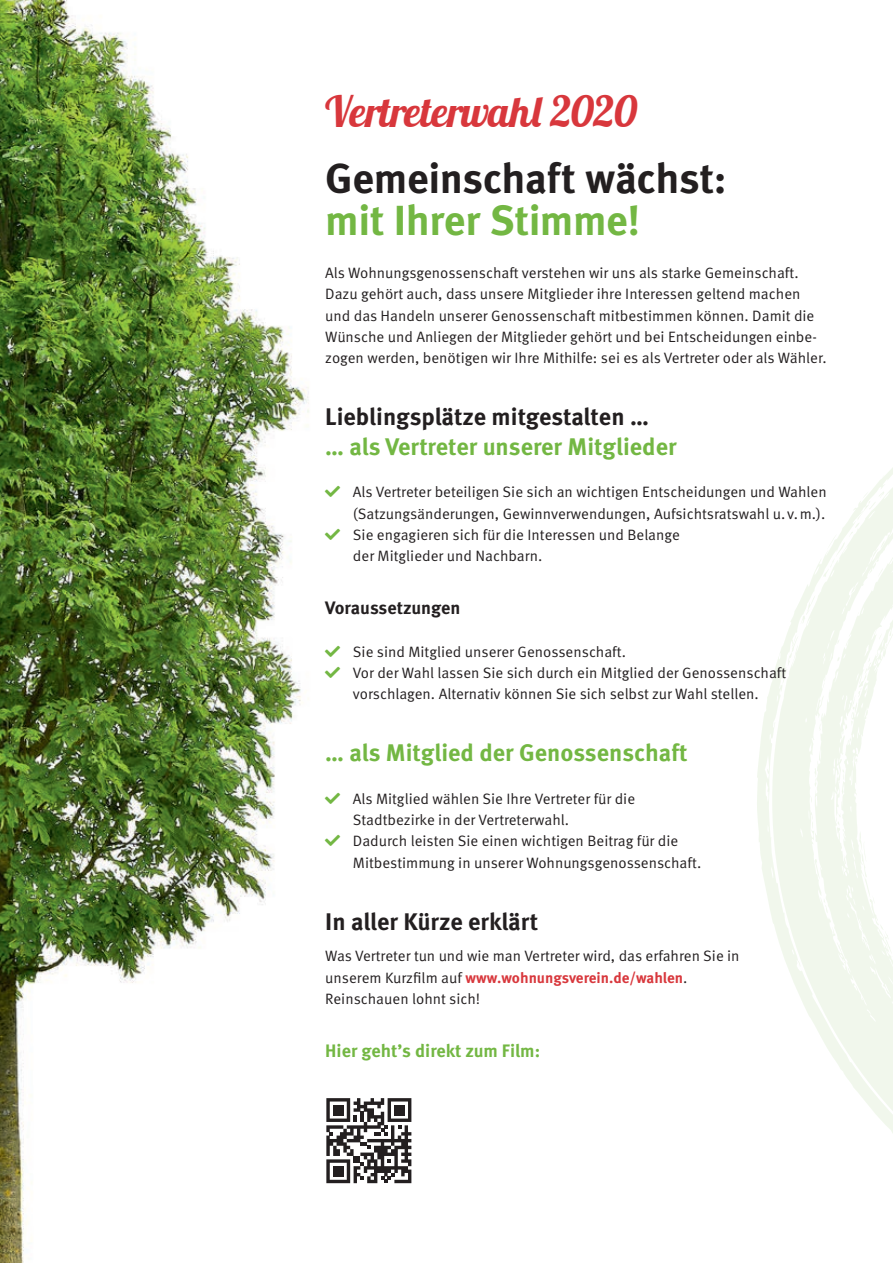
<style>
.page{position:relative;width:893px;height:1263px;background:#fff}
.page>*{position:absolute;margin:0;border:0;box-sizing:border-box;transform-origin:0 0}
.t1{font:700 42px "Meta Pro";letter-spacing:-.01em;color:#231f20}
.t2{font:42px "Lobster";letter-spacing:-.005em;color:#d8373c}
.t3{font:700 42px "Meta Pro";letter-spacing:-.015em;color:#73b743}
.t4{font:700 24px "Meta Pro";color:#73b743}
.t5{font:700 24px "Meta Pro";letter-spacing:-.005em;color:#231f20}
.t6{font:700 18px "Meta Pro";color:#73b743}
.t7{font:700 18px "Meta Pro";letter-spacing:-.005em;color:#231f20}
.t8{font:15px/21.3px "Meta Pro";color:#231f20}
.s1{font-weight:700;color:#d8373c}
</style>
<div class="page">
<svg style="left:757px;top:468px;width:136px;height:665px"></svg>
<svg style="left:823px;top:491px;width:62px;height:89px"></svg>
<svg style="left:801px;top:595px;width:14px;height:30px"></svg>
<svg style="left:788px;top:634px;width:10px;height:32px"></svg>
<svg style="left:819px;top:722px;width:2px;height:9px"></svg>
<svg style="left:837px;top:655px;width:33px;height:76px"></svg>
<svg style="left:855px;top:756px;width:3px;height:10px"></svg>
<svg style="left:838px;top:812px;width:3px;height:14px"></svg>
<svg style="left:824px;top:898px;width:4px;height:15px"></svg>
<svg style="left:859px;top:831px;width:16px;height:73px"></svg>
<svg style="left:880px;top:924px;width:13px;height:46px"></svg>
<img style="left:0;top:0;width:373px;height:1263px">
<svg style="left:326px;top:1098px;width:85px;height:85px"></svg>
<svg style="left:325px;top:486px;width:15px;height:11px"></svg>
<svg style="left:325px;top:529px;width:15px;height:11px"></svg>
<svg style="left:325px;top:646px;width:15px;height:11px"></svg>
<svg style="left:325px;top:667px;width:15px;height:11px"></svg>
<svg style="left:325px;top:793px;width:15px;height:11px"></svg>
<svg style="left:325px;top:835px;width:15px;height:11px"></svg>
<h1 class="t2" style="left:325px;top:85px;width:313px">Vertreterwahl 2020</h1>
<h1 class="t1" style="left:325px;top:146px;width:403px">Gemeinschaft wächst:</h1>
<h1 class="t3" style="left:325px;top:188px;width:317px">mit Ihrer Stimme!</h1>
<p class="t8" style="left:325px;top:261px;width:503px">Als Wohnungsgenossenschaft verstehen wir uns als starke Gemeinschaft.<br>Dazu gehört auch, dass unsere Mitglieder ihre Interessen geltend machen und das Handeln unserer Genossenschaft mitbestimmen können. Damit die Wünsche und Anliegen der Mitglieder gehört und bei Entscheidungen einbe&shy;zogen werden, benötigen wir Ihre Mithilfe: sei es als Vertreter oder als Wähler.</p>
<h2 class="t5" style="left:325px;top:398px;width:325px">Lieblingsplätze mitgestalten …</h2>
<h2 class="t4" style="left:325px;top:428px;width:353px">… als Vertreter unserer Mitglieder</h2>
<p class="t8" style="left:353px;top:481px;width:475px">Als Vertreter beteiligen Sie sich an wichtigen Entscheidungen und Wahlen (Satzungsänderungen, Gewinnverwendungen, Aufsichtsratswahl u.v.m.).<br>Sie engagieren sich für die Interessen und Belange<br>der Mitglieder und Nachbarn.</p>
<p class="t7" style="left:325px;top:594px;width:137px">Voraussetzungen</p>
<p class="t8" style="left:353px;top:640px;width:435px">Sie sind Mitglied unserer Genossenschaft.<br>Vor der Wahl lassen Sie sich durch ein Mitglied der Genossenschaft vorschlagen. Alternativ können Sie sich selbst zur Wahl stellen.</p>
<h2 class="t4" style="left:325px;top:734px;width:364px">… als Mitglied der Genossenschaft</h2>
<p class="t8" style="left:353px;top:787px;width:350px">Als Mitglied wählen Sie Ihre Vertreter für die Stadtbezirke in der Vertreterwahl.<br>Dadurch leisten Sie einen wichtigen Beitrag für die Mitbestimmung in unserer Wohnungsgenossenschaft.</p>
<h2 class="t5" style="left:325px;top:902px;width:214px">In aller Kürze erklärt</h2>
<p class="t8" style="left:325px;top:945px;width:416px">Was Vertreter tun und wie man Vertreter wird, das erfahren Sie in unserem Kurzfilm auf <span class="s1">www.wohnungsverein.de/wahlen</span>.<br>Reinschauen lohnt sich!</p>
<p class="t6" style="left:325px;top:1037px;width:216px">Hier geht’s direkt zum Film:</p>
</div>
